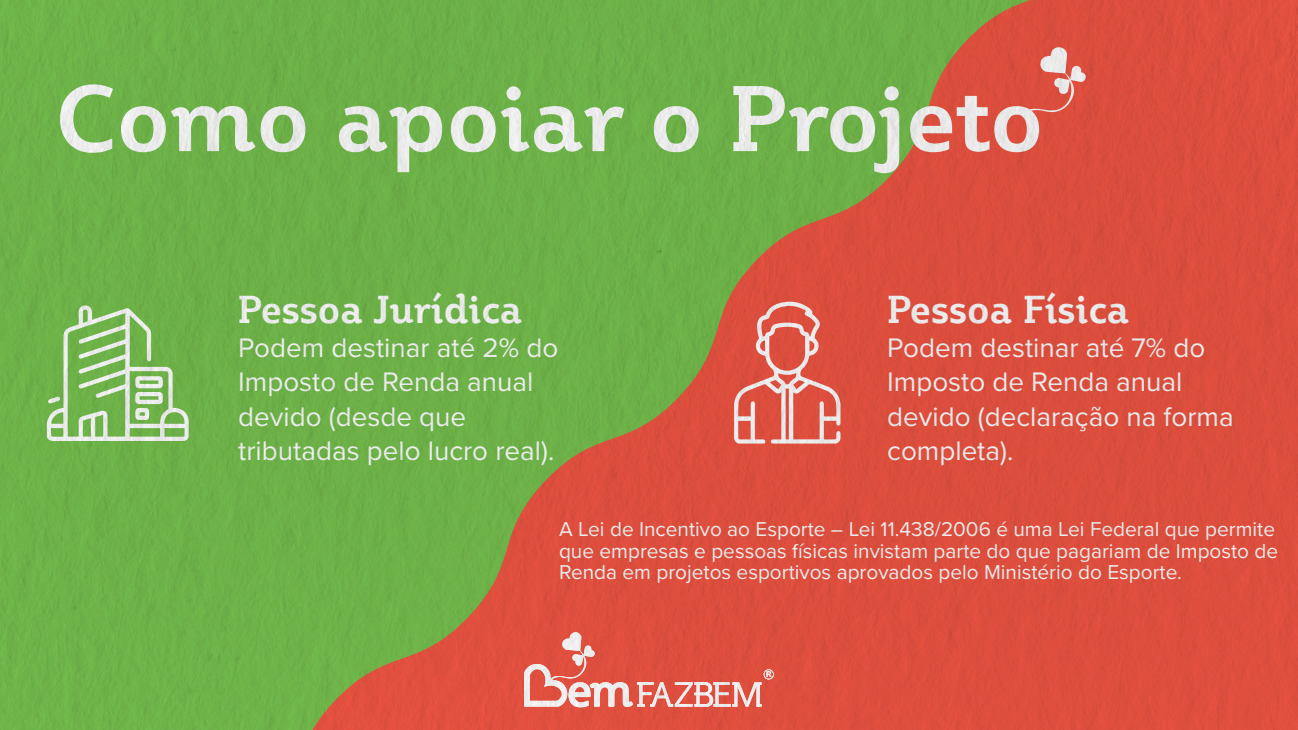
<style>
.page{position:relative;width:1298px;height:730px;background:#fff}
.page>*{position:absolute;margin:0;border:0;box-sizing:border-box;transform-origin:0 0}
.t1{font:700 91.88px "Plume";color:#fff}
.t2{font:700 38.68px "Plume";color:#fff}
.t3{font:27.82px/34px "Proxima Nova";color:#fff}
.t4{font:20.82px/21.7px "Proxima Nova";color:#fff}
</style>
<div class="page">
<img style="left:0;top:0;width:1297px;height:730px">
<h1 class="t1" style="left:55px;top:60px;width:990px">Como apoiar o Projeto</h1>
<h2 class="t2" style="left:237px;top:284px;width:286px">Pessoa Jurídica</h2>
<h3 class="t3" style="left:238px;top:330px;width:321px">Podem destinar até 2% do<br>Imposto de Renda anual devido (desde que tributadas pelo lucro real).</h3>
<h2 class="t2" style="left:886px;top:285px;width:244px">Pessoa Física</h2>
<h3 class="t3" style="left:887px;top:330px;width:348px">Podem destinar até 7% do<br>Imposto de Renda anual devido (declaração na forma completa).</h3>
<p class="t4" style="left:559px;top:517px;width:720px">A Lei de Incentivo ao Esporte – Lei 11.438/2006 é uma Lei Federal que permite que empresas e pessoas físicas invistam parte do que pagariam de Imposto de<br>Renda em projetos esportivos aprovados pelo Ministério do Esporte.</p>
</div>
